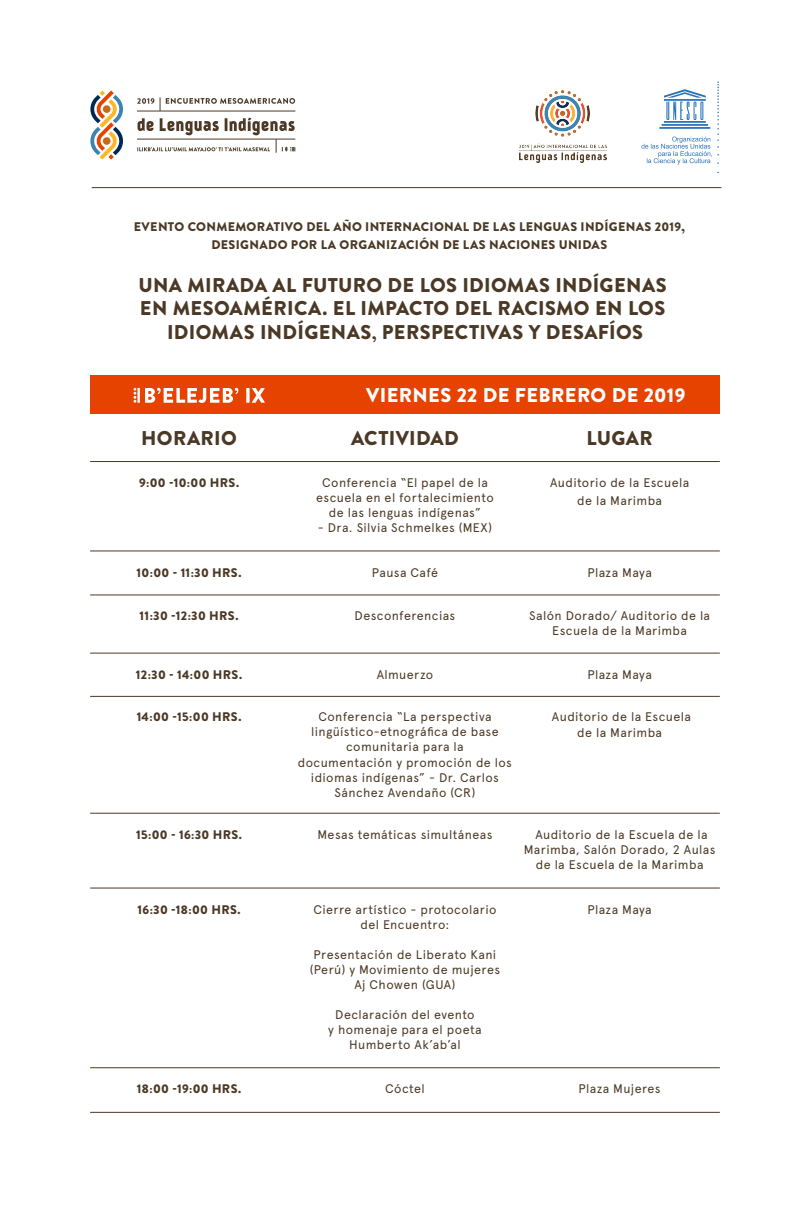
<style>
.page{position:relative;width:810px;height:1207px;background:#fff}
.page>*{position:absolute;margin:0;border:0;box-sizing:border-box;transform-origin:0 0}
.t1{font:900 19.88px/23.6px "Brandon Grotesque";letter-spacing:.015em;color:#4b3926;text-align:center}
.t2{font:900 19.88px "Brandon Grotesque";letter-spacing:.015em;color:#fff}
.t3{font:12.5px/15px "Apercu";letter-spacing:.03em;color:#4b3926;text-align:center}
.t4{font:900 12.5px/17.9px "Brandon Grotesque";letter-spacing:.025em;color:#4b3926;text-align:center}
.s1{font-size:15.75px}
</style>
<div class="page">
<hr style="left:90px;top:461px;width:630px;height:1px;background:#4b3926">
<hr style="left:90px;top:550px;width:630px;height:1px;background:#4b3926">
<hr style="left:90px;top:594px;width:630px;height:1px;background:#4b3926">
<hr style="left:90px;top:652px;width:630px;height:1px;background:#4b3926">
<hr style="left:90px;top:696px;width:630px;height:1px;background:#4b3926">
<hr style="left:90px;top:812px;width:630px;height:1px;background:#4b3926">
<hr style="left:90px;top:887px;width:630px;height:1px;background:#4b3926">
<hr style="left:90px;top:1067px;width:630px;height:1px;background:#4b3926">
<hr style="left:90px;top:1111px;width:630px;height:1px;background:#4b3926">
<div style="left:90px;top:375px;width:630px;height:39px;background:#e74300"></div>
<svg style="left:90px;top:90px;width:33px;height:70px"></svg>
<svg style="left:137px;top:98px;width:17px;height:6px"></svg>
<hr style="left:137px;top:111px;width:158px;height:1px;background:#4b3926">
<svg style="left:160px;top:97px;width:135px;height:14px"></svg>
<svg style="left:137px;top:118px;width:159px;height:35px"></svg>
<img style="left:519px;top:90px;width:88px;height:73px">
<img style="left:641px;top:81px;width:78px;height:93px">
<hr style="left:92px;top:187px;width:629px;height:1px;background:#4b3926">
<svg style="left:145px;top:388px;width:93px;height:15px"></svg>
<svg style="left:246px;top:388px;width:4px;height:14px"></svg>
<svg style="left:252px;top:388px;width:13px;height:14px"></svg>
<hr style="left:137px;top:388px;width:3px;height:14px;background:#f2f3f4">
<svg style="left:134px;top:388px;width:2px;height:15px"></svg>
<p class="t4" style="left:134px;top:218px;width:553px">EVENTO CONMEMORATIVO DEL AÑO INTERNACIONAL DE LAS LENGUAS INDÍGENAS 2019,<br>DESIGNADO POR LA ORGANIZACIÓN DE LAS NACIONES UNIDAS</p>
<h1 class="t1" style="left:138px;top:273px;width:530px">UNA MIRADA AL FUTURO DE LOS IDIOMAS INDÍGENAS<br>EN MESOAMÉRICA. EL IMPACTO DEL RACISMO EN LOS<br>IDIOMAS INDÍGENAS<span class="s1">,</span> PERSPECTIVAS Y DESAFÍOS</h1>
<h1 class="t2" style="left:366px;top:380px;width:321px">VIERNES 22 DE FEBRERO DE 2019</h1>
<h1 class="t1" style="left:141px;top:426px;width:97px">HORARIO</h1>
<p class="t4" style="left:139px;top:474px;width:102px">9:00 -10:00 HRS.</p>
<p class="t3" style="left:316px;top:475px;width:179px">Conferencia “El papel de la escuela en el fortalecimiento de las lenguas indígenas”</p>
<p class="t3" style="left:318px;top:520px;width:176px">- Dra. Silvia Schmelkes (MEX)</p>
<h1 class="t1" style="left:351px;top:426px;width:109px">ACTIVIDAD</h1>
<h1 class="t1" style="left:587px;top:426px;width:68px">LUGAR</h1>
<p class="t3" style="left:550px;top:473px;width:141px;line-height:17.9px">Auditorio de la Escuela de la Marimba</p>
<p class="t4" style="left:137px;top:563px;width:106px">10:00 - 11:30 HRS.</p>
<p class="t3" style="left:372px;top:564px;width:68px">Pausa Café</p>
<p class="t3" style="left:588px;top:564px;width:66px">Plaza Maya</p>
<p class="t4" style="left:140px;top:607px;width:100px">11:30 -12:30 HRS.</p>
<p class="t3" style="left:355px;top:608px;width:102px">Desconferencias</p>
<p class="t3" style="left:529px;top:608px;width:182px">Salón Dorado/ Auditorio de la<br>Escuela de la Marimba</p>
<p class="t4" style="left:136px;top:666px;width:108px">12:30 - 14:00 HRS.</p>
<p class="t3" style="left:377px;top:667px;width:58px">Almuerzo</p>
<p class="t3" style="left:588px;top:667px;width:66px">Plaza Maya</p>
<p class="t4" style="left:137px;top:708px;width:106px">14:00 -15:00 HRS.</p>
<p class="t3" style="left:298px;top:709px;width:216px">Conferencia “La perspectiva lingüístico-etnográfica de base comunitaria para la documentación y promoción de los idiomas indígenas” - Dr. Carlos<br>Sánchez Avendaño (CR)</p>
<p class="t3" style="left:552px;top:709px;width:141px">Auditorio de la Escuela de la Marimba</p>
<p class="t4" style="left:136px;top:826px;width:108px">15:00 - 16:30 HRS.</p>
<p class="t3" style="left:317px;top:827px;width:177px">Mesas temáticas simultáneas</p>
<p class="t3" style="left:524px;top:827px;width:193px">Auditorio de la Escuela de la<br>Marimba, Salón Dorado, 2 Aulas de la Escuela de la Marimba</p>
<p class="t4" style="left:137px;top:900px;width:105px">16:30 -18:00 HRS.</p>
<p class="t3" style="left:313px;top:901px;width:184px">Cierre artístico - protocolario del Encuentro:</p>
<p class="t3" style="left:310px;top:946px;width:192px">Presentación de Liberato Kani (Perú) y Movimiento de mujeres<br>Aj Chowen (GUA)</p>
<p class="t3" style="left:328px;top:1006px;width:155px">Declaración del evento<br>y homenaje para el poeta<br>Humberto Ak’ab’al</p>
<p class="t3" style="left:588px;top:901px;width:66px">Plaza Maya</p>
<p class="t4" style="left:137px;top:1080px;width:106px">18:00 -19:00 HRS.</p>
<p class="t3" style="left:385px;top:1081px;width:41px">Cóctel</p>
<p class="t3" style="left:579px;top:1081px;width:84px">Plaza Mujeres</p>
</div>
